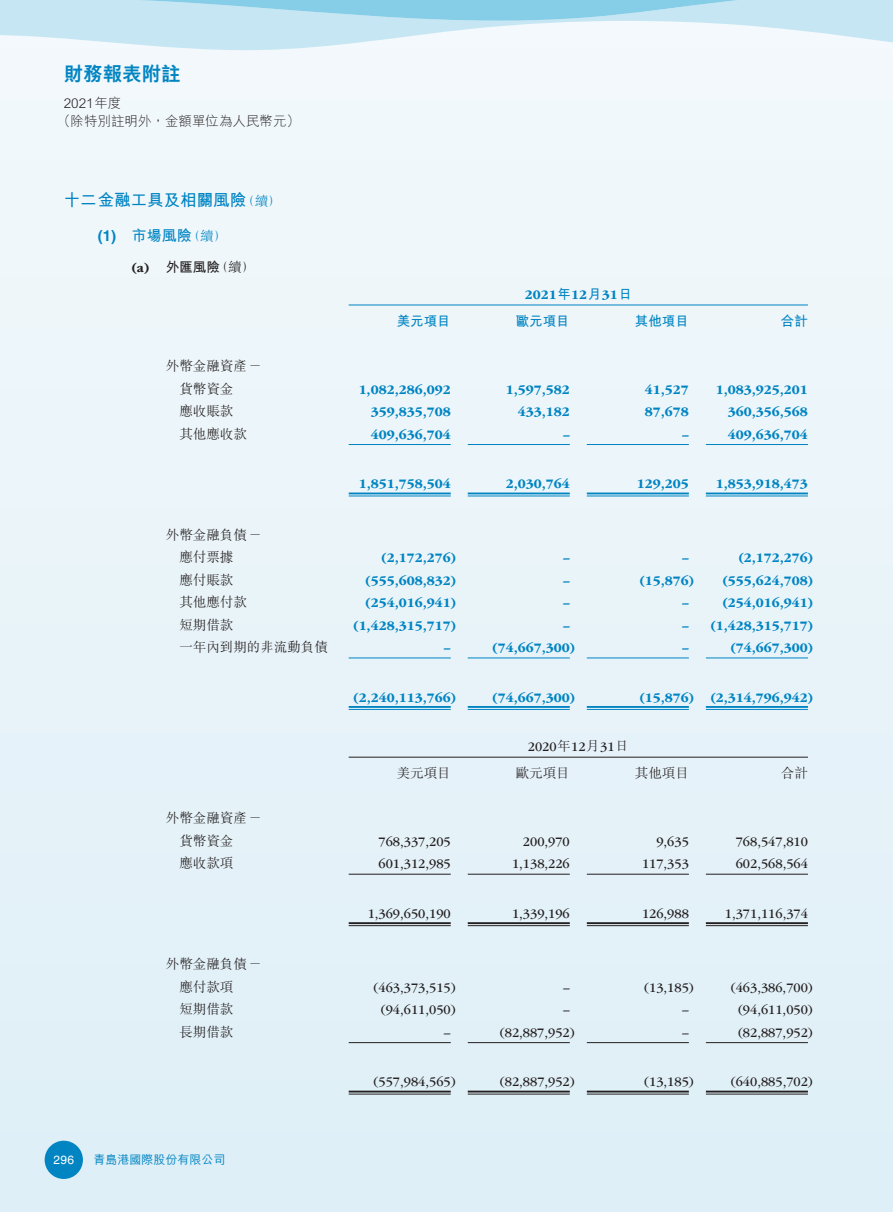
<style>
.page{position:relative;width:893px;height:1212px;background:#e8f3f9}
.page>*{position:absolute;margin:0;border:0;box-sizing:border-box;transform-origin:0 0}
.t1{font:800 19.5px "M Hei HK";color:#0084c2}
.t2{font:700 16.5px "M Hei HK";color:#0084c2}
.t3{font:700 15px "M Hei HK";color:#0084c2}
.t4{font:700 13.5px "ITC Garamond Std";color:#0084c2}
.t5{font:13.5px "ITC Garamond Std";color:#231f20}
.t6{font:300 13.5px/22.5px "M Sung HK";color:#231f20}
.t7{font:300 13.5px/18px "M Hei HK";color:#231f20}
.t8{font:700 13.5px "M Hei HK";color:#0084c2}
.t9{font:700 13.5px "M Hei HK";color:#231f20}
.t10{font:500 12px "M Hei HK";color:#0084c2}
.t11{font:12px "Helvetica LT Std";color:#fff}
.s1{font-family:"M Sung HK";font-weight:300;font-size:13.5px}
.s2{font-family:"Helvetica LT Std"}
.s3{font-family:"ITC Garamond Std"}
.s4{font-family:"M Sung HK";font-weight:300}
.s5{font-family:"M Hei HK"}
</style>
<div class="page">
<svg style="left:0;top:43px;width:893px;height:7px;fill:#f3f9fc"></svg>
<svg style="left:0;top:0;width:893px;height:43px"></svg>
<div style="left:45px;top:1141px;width:38px;height:38px;background:#0084c2;border-radius:50%"></div>
<hr style="left:349px;top:305px;width:459px;height:1px;background:#0084c2">
<hr style="left:349px;top:444px;width:102px;height:1px;background:#0084c2">
<hr style="left:468px;top:444px;width:102px;height:1px;background:#0084c2">
<hr style="left:587px;top:444px;width:102px;height:1px;background:#0084c2">
<hr style="left:706px;top:444px;width:102px;height:1px;background:#0084c2">
<hr style="left:349px;top:492px;width:102px;height:2px;background:#0084c2">
<hr style="left:349px;top:496px;width:102px;height:1px;background:#0084c2">
<hr style="left:468px;top:492px;width:102px;height:2px;background:#0084c2">
<hr style="left:468px;top:496px;width:102px;height:1px;background:#0084c2">
<hr style="left:587px;top:492px;width:102px;height:2px;background:#0084c2">
<hr style="left:587px;top:496px;width:102px;height:1px;background:#0084c2">
<hr style="left:706px;top:492px;width:102px;height:2px;background:#0084c2">
<hr style="left:706px;top:496px;width:102px;height:1px;background:#0084c2">
<hr style="left:349px;top:657px;width:102px;height:1px;background:#0084c2">
<hr style="left:468px;top:657px;width:102px;height:1px;background:#0084c2">
<hr style="left:587px;top:657px;width:102px;height:1px;background:#0084c2">
<hr style="left:706px;top:657px;width:102px;height:1px;background:#0084c2">
<hr style="left:349px;top:706px;width:102px;height:2px;background:#0084c2">
<hr style="left:349px;top:709px;width:102px;height:1px;background:#0084c2">
<hr style="left:468px;top:706px;width:102px;height:2px;background:#0084c2">
<hr style="left:468px;top:709px;width:102px;height:1px;background:#0084c2">
<hr style="left:587px;top:706px;width:102px;height:2px;background:#0084c2">
<hr style="left:587px;top:709px;width:102px;height:1px;background:#0084c2">
<hr style="left:706px;top:706px;width:102px;height:2px;background:#0084c2">
<hr style="left:706px;top:709px;width:102px;height:1px;background:#0084c2">
<hr style="left:349px;top:757px;width:459px;height:1px;background:#231f20">
<hr style="left:349px;top:874px;width:102px;height:1px;background:#231f20">
<hr style="left:468px;top:874px;width:102px;height:1px;background:#231f20">
<hr style="left:587px;top:874px;width:102px;height:1px;background:#231f20">
<hr style="left:706px;top:874px;width:102px;height:1px;background:#231f20">
<hr style="left:349px;top:922px;width:102px;height:2px;background:#231f20">
<hr style="left:349px;top:925px;width:102px;height:1px;background:#231f20">
<hr style="left:468px;top:922px;width:102px;height:2px;background:#231f20">
<hr style="left:468px;top:925px;width:102px;height:1px;background:#231f20">
<hr style="left:587px;top:922px;width:102px;height:2px;background:#231f20">
<hr style="left:587px;top:925px;width:102px;height:1px;background:#231f20">
<hr style="left:706px;top:922px;width:102px;height:2px;background:#231f20">
<hr style="left:706px;top:925px;width:102px;height:1px;background:#231f20">
<hr style="left:349px;top:1042px;width:102px;height:1px;background:#231f20">
<hr style="left:468px;top:1042px;width:102px;height:1px;background:#231f20">
<hr style="left:587px;top:1042px;width:102px;height:1px;background:#231f20">
<hr style="left:706px;top:1042px;width:102px;height:1px;background:#231f20">
<hr style="left:349px;top:1090px;width:102px;height:2px;background:#231f20">
<hr style="left:349px;top:1094px;width:102px;height:1px;background:#231f20">
<hr style="left:468px;top:1090px;width:102px;height:2px;background:#231f20">
<hr style="left:468px;top:1094px;width:102px;height:1px;background:#231f20">
<hr style="left:587px;top:1090px;width:102px;height:2px;background:#231f20">
<hr style="left:587px;top:1094px;width:102px;height:1px;background:#231f20">
<hr style="left:706px;top:1090px;width:102px;height:2px;background:#231f20">
<hr style="left:706px;top:1094px;width:102px;height:1px;background:#231f20">
<h1 class="t1" style="left:64px;top:64px;width:118px">財務報表附註</h1>
<p class="t7" style="left:57px;top:94px;width:244px;text-indent:7px">2021年度<br>（除特別註明外，金額單位為人民幣元）</p>
<p class="t2" style="left:64px;top:188px;width:219px">十二金融工具及相關風險<span class="s1">（續）</span></p>
<p class="t3" style="left:98px;top:225px;width:131px"><span class="s2">(1)</span> 市場風險<span class="s1">（續）</span></p>
<p class="t9" style="left:132px;top:258px;width:125px"><span class="s3">(a)</span> 外匯風險<span class="s4">（續）</span></p>
<p class="t6" style="left:179px;top:354px;width:84px;text-indent:-14px">外幣金融資產－貨幣資金</p>
<p class="t4" style="left:525px;top:287px;width:109px">2021<span class="s5">年</span>12<span class="s5">月</span>31<span class="s5">日</span></p>
<p class="t8" style="left:397px;top:311px;width:56px">美元項目</p>
<p class="t8" style="left:516px;top:311px;width:55px">歐元項目</p>
<p class="t8" style="left:635px;top:311px;width:55px">其他項目</p>
<p class="t8" style="left:781px;top:311px;width:28px">合計</p>
<p class="t4" style="left:359px;top:382px;width:94px">1,082,286,092</p>
<p class="t4" style="left:506px;top:382px;width:66px">1,597,582</p>
<p class="t4" style="left:645px;top:382px;width:46px">41,527</p>
<p class="t4" style="left:716px;top:382px;width:94px">1,083,925,201</p>
<p class="t6" style="left:179px;top:399px;width:55px">應收賬款</p>
<p class="t4" style="left:371px;top:404px;width:82px">359,835,708</p>
<p class="t4" style="left:518px;top:404px;width:54px">433,182</p>
<p class="t4" style="left:645px;top:404px;width:46px">87,678</p>
<p class="t4" style="left:728px;top:404px;width:82px">360,356,568</p>
<p class="t6" style="left:179px;top:422px;width:69px">其他應收款</p>
<p class="t4" style="left:371px;top:427px;width:82px">409,636,704</p>
<p class="t4" style="left:563px;top:427px;width:8px">–</p>
<p class="t4" style="left:682px;top:427px;width:8px">–</p>
<p class="t4" style="left:728px;top:427px;width:82px">409,636,704</p>
<p class="t4" style="left:359px;top:476px;width:94px">1,851,758,504</p>
<p class="t4" style="left:506px;top:476px;width:66px">2,030,764</p>
<p class="t4" style="left:637px;top:476px;width:54px">129,205</p>
<p class="t4" style="left:716px;top:476px;width:94px">1,853,918,473</p>
<p class="t6" style="left:179px;top:523px;width:84px;text-indent:-14px">外幣金融負債－應付票據</p>
<p class="t4" style="left:382px;top:550px;width:76px">(2,172,276)</p>
<p class="t4" style="left:563px;top:550px;width:8px">–</p>
<p class="t4" style="left:682px;top:550px;width:8px">–</p>
<p class="t4" style="left:739px;top:550px;width:76px">(2,172,276)</p>
<p class="t6" style="left:179px;top:568px;width:55px">應付賬款</p>
<p class="t4" style="left:366px;top:573px;width:92px">(555,608,832)</p>
<p class="t4" style="left:563px;top:573px;width:8px">–</p>
<p class="t4" style="left:640px;top:573px;width:56px">(15,876)</p>
<p class="t4" style="left:723px;top:573px;width:92px">(555,624,708)</p>
<p class="t6" style="left:179px;top:590px;width:69px">其他應付款</p>
<p class="t4" style="left:366px;top:595px;width:92px">(254,016,941)</p>
<p class="t4" style="left:563px;top:595px;width:8px">–</p>
<p class="t4" style="left:682px;top:595px;width:8px">–</p>
<p class="t4" style="left:723px;top:595px;width:92px">(254,016,941)</p>
<p class="t6" style="left:179px;top:613px;width:56px">短期借款</p>
<p class="t4" style="left:354px;top:618px;width:104px">(1,428,315,717)</p>
<p class="t4" style="left:563px;top:618px;width:8px">–</p>
<p class="t4" style="left:682px;top:618px;width:132px">– (1,428,315,717)</p>
<p class="t6" style="left:179px;top:635px;width:150px">一年內到期的非流動負債</p>
<p class="t4" style="left:444px;top:640px;width:8px">–</p>
<p class="t4" style="left:493px;top:640px;width:84px">(74,667,300)</p>
<p class="t4" style="left:682px;top:640px;width:8px">–</p>
<p class="t4" style="left:731px;top:640px;width:84px">(74,667,300)</p>
<p class="t4" style="left:354px;top:690px;width:104px">(2,240,113,766)</p>
<p class="t4" style="left:493px;top:690px;width:84px">(74,667,300)</p>
<p class="t4" style="left:640px;top:690px;width:175px">(15,876) (2,314,796,942)</p>
<p class="t5" style="left:528px;top:740px;width:102px">2020<span class="s4">年</span>12<span class="s4">月</span>31<span class="s4">日</span></p>
<p class="t6" style="left:397px;top:761px;width:55px">美元項目</p>
<p class="t6" style="left:516px;top:761px;width:55px">歐元項目</p>
<p class="t6" style="left:635px;top:761px;width:55px">其他項目</p>
<p class="t6" style="left:781px;top:761px;width:28px">合計</p>
<p class="t6" style="left:179px;top:806px;width:84px;text-indent:-14px">外幣金融資產－貨幣資金</p>
<p class="t5" style="left:379px;top:834px;width:74px">768,337,205</p>
<p class="t5" style="left:523px;top:834px;width:48px">200,970</p>
<p class="t5" style="left:656px;top:834px;width:34px">9,635</p>
<p class="t5" style="left:736px;top:834px;width:74px">768,547,810</p>
<p class="t6" style="left:179px;top:851px;width:55px">應收款項</p>
<p class="t5" style="left:379px;top:857px;width:74px">601,312,985</p>
<p class="t5" style="left:512px;top:857px;width:59px">1,138,226</p>
<p class="t5" style="left:642px;top:857px;width:48px">117,353</p>
<p class="t5" style="left:736px;top:857px;width:74px">602,568,564</p>
<p class="t5" style="left:368px;top:906px;width:85px">1,369,650,190</p>
<p class="t5" style="left:512px;top:906px;width:59px">1,339,196</p>
<p class="t5" style="left:642px;top:906px;width:48px">126,988</p>
<p class="t5" style="left:725px;top:906px;width:85px">1,371,116,374</p>
<p class="t6" style="left:179px;top:952px;width:84px;text-indent:-14px">外幣金融負債－應付款項</p>
<p class="t5" style="left:374px;top:980px;width:84px">(463,373,515)</p>
<p class="t5" style="left:563px;top:980px;width:8px">–</p>
<p class="t5" style="left:644px;top:980px;width:51px">(13,185)</p>
<p class="t5" style="left:731px;top:980px;width:84px">(463,386,700)</p>
<p class="t6" style="left:179px;top:997px;width:55px">短期借款</p>
<p class="t5" style="left:381px;top:1003px;width:76px">(94,611,050)</p>
<p class="t5" style="left:563px;top:1003px;width:8px">–</p>
<p class="t5" style="left:682px;top:1003px;width:8px">–</p>
<p class="t5" style="left:738px;top:1003px;width:76px">(94,611,050)</p>
<p class="t6" style="left:179px;top:1020px;width:55px">長期借款</p>
<p class="t5" style="left:444px;top:1025px;width:8px">–</p>
<p class="t5" style="left:500px;top:1025px;width:76px">(82,887,952)</p>
<p class="t5" style="left:682px;top:1025px;width:8px">–</p>
<p class="t5" style="left:738px;top:1025px;width:76px">(82,887,952)</p>
<p class="t5" style="left:374px;top:1075px;width:84px">(557,984,565)</p>
<p class="t5" style="left:500px;top:1075px;width:76px">(82,887,952)</p>
<p class="t5" style="left:644px;top:1075px;width:51px">(13,185)</p>
<p class="t5" style="left:731px;top:1075px;width:84px">(640,885,702)</p>
<p class="t11" style="left:53px;top:1152px;width:22px">296</p>
<p class="t10" style="left:94px;top:1151px;width:133px">青島港國際股份有限公司</p>
</div>
